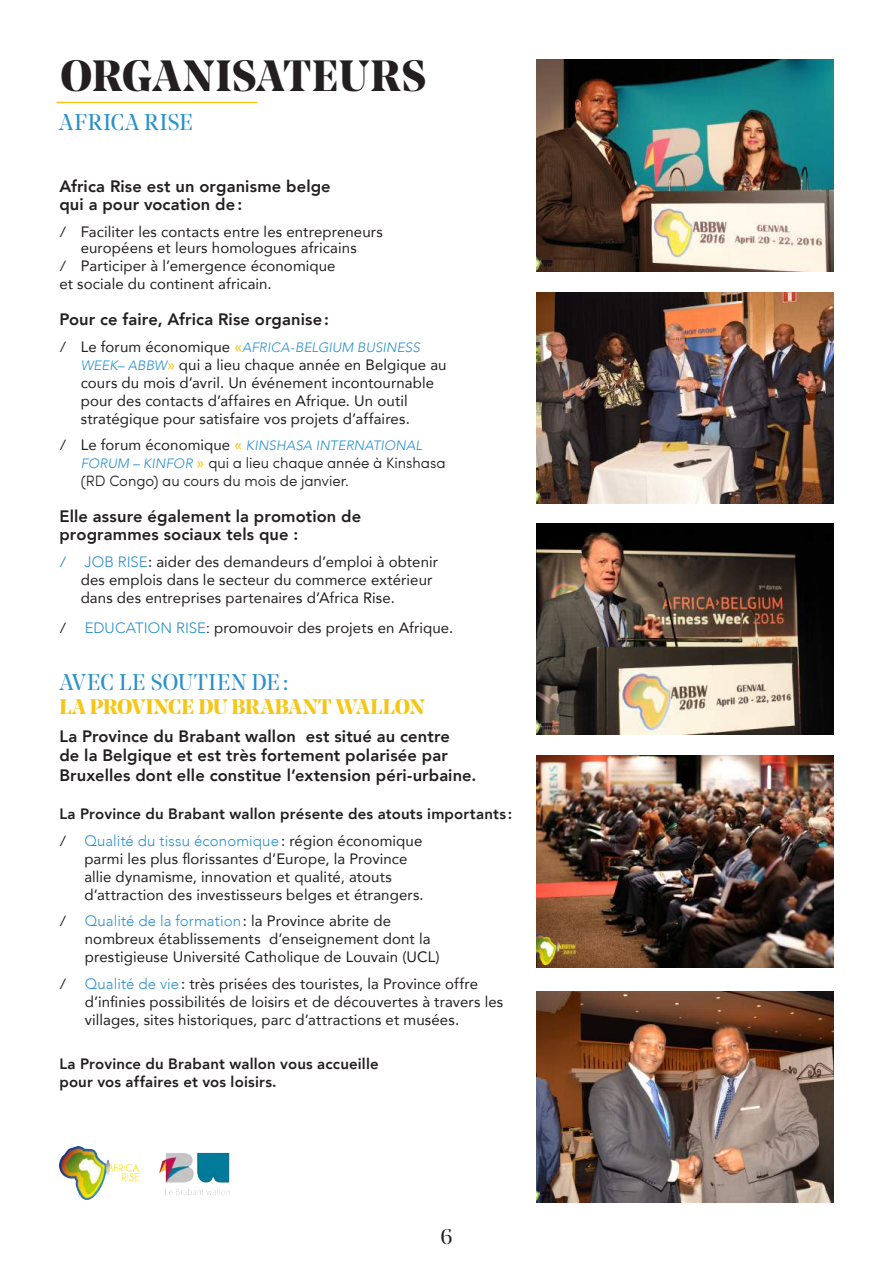
<style>
.page{position:relative;width:893px;height:1263px;background:#fff}
.page>*{position:absolute;margin:0;border:0;box-sizing:border-box;transform-origin:0 0}
.t1{font:700 43.5px "Noe Display";letter-spacing:.015em;color:#231f20}
.t2{font:22.65px "Noe Display";letter-spacing:.03em;color:#2b91cb}
.t3{font:700 21px "Noe Display";letter-spacing:-.005em;color:#f6c615}
.t4{font:21px "Noe Display";color:#231f20}
.t5{font:800 16.5px/18px "Avenir";letter-spacing:.01em;color:#231f20}
.t6{font:15px/18px "Avenir";letter-spacing:.005em;color:#231f20}
.t7{font:800 15px/26.5px "Avenir";letter-spacing:.01em;color:#231f20}
.t8{font:300 15px/18px "Sofia Pro";letter-spacing:-.005em;color:#231f20}
.t9{font:italic 300 13.5px "Avenir";letter-spacing:.005em;color:#2b91cb}
.s1{font-family:"Sofia Pro";font-weight:300}
.s2{font-family:"Sofia Pro";font-style:normal;font-size:15px;color:#231f20}
.s3{font-weight:400;font-style:normal;font-size:15px;color:#231f20}
.s4{font-weight:500;font-style:normal;font-size:15px;color:#f6c615}
.s5{font-weight:300;font-style:italic;font-size:13.5px;color:#2b91cb}
.s6{font-weight:500;color:#f6c615}
.s7{font-family:"Avenir";font-style:italic;font-size:13.5px;color:#2b91cb}
.s8{font-family:"Avenir";font-weight:500;color:#f6c615}
.s9{font-family:"Sofia Pro";font-weight:300;color:#2b91cb}
.s10{font-weight:300;color:#2b91cb}
.s11{font-weight:400}
</style>
<div class="page">
<hr style="left:57px;top:102px;width:200px;height:1px;background:#f6c615">
<img style="left:537px;top:60px;width:296px;height:211px">
<img style="left:537px;top:292px;width:296px;height:212px">
<img style="left:537px;top:991px;width:296px;height:212px">
<img style="left:537px;top:523px;width:296px;height:212px">
<img style="left:537px;top:755px;width:296px;height:212px">
<img style="left:60px;top:1147px;width:78px;height:52px">
<img style="left:159px;top:1152px;width:71px;height:43px">
<h1 class="t1" style="left:60px;top:48px;width:367px">ORGANISATEURS</h1>
<h2 class="t2" style="left:59px;top:108px;width:135px">AFRICA RISE</h2>
<p class="t5" style="left:59px;top:177px;width:273px">Africa Rise est un organisme belge qui a pour vocation de:</p>
<p class="t6" style="left:59px;top:223px;width:325px;line-height:16.5px;text-align:center"><span class="s1">/</span> Faciliter les contacts entre les entrepreneurs européens et leurs homologues africains</p>
<p class="t6" style="left:59px;top:256px;width:278px"><span class="s1">/</span> Participer à l’emergence économique et sociale du continent africain.</p>
<p class="t5" style="left:59px;top:310px;width:271px">Pour ce faire, Africa Rise organise:</p>
<p class="t9" style="left:59px;top:339px;width:362px"><span class="s2">/</span> <span class="s3">Le forum économique</span> <span class="s4">«</span>AFRICA-BELGIUM BUSINESS</p>
<p class="t6" style="left:81px;top:355px;width:367px"><span class="s5">WEEK– ABBW</span><span class="s6">»</span> qui a lieu chaque année en Belgique au cours du mois d’avril. Un événement incontournable pour des contacts d’affaires en Afrique. Un outil stratégique pour satisfaire vos projets d’affaires.</p>
<p class="t9" style="left:59px;top:437px;width:364px"><span class="s2">/</span> <span class="s3">Le forum économique</span> <span class="s4">«</span> KINSHASA INTERNATIONAL</p>
<p class="t8" style="left:81px;top:453px;width:366px"><span class="s7">FORUM – KINFOR</span> <span class="s8">»</span> qui a lieu chaque année à Kinshasa (RD Congo) au cours du mois de janvier.</p>
<p class="t5" style="left:59px;top:507px;width:303px">Elle assure également la promotion de programmes sociaux tels que :</p>
<p class="t6" style="left:81px;top:552px;width:359px;text-indent:-21px"><span class="s9">/</span> <span class="s10">JOB RISE</span>: aider des demandeurs d’emploi à obtenir des emplois dans le secteur du commerce extérieur dans des entreprises partenaires d’Africa Rise.</p>
<p class="t6" style="left:59px;top:618px;width:395px"><span class="s1">/</span> <span class="s10">EDUCATION RISE</span><span class="s1">:</span> promouvoir des projets en Afrique.</p>
<h2 class="t2" style="left:59px;top:668px;width:230px">AVEC LE SOUTIEN DE:</h2>
<h3 class="t3" style="left:59px;top:693px;width:367px">LA PROVINCE DU BRABANT WALLON</h3>
<p class="t5" style="left:59px;top:727px;width:392px;line-height:19px">La Province du Brabant wallon est situé au centre de la Belgique et est très fortement polarisée par</p>
<p class="t5" style="left:59px;top:767px;width:419px">Bruxelles dont elle constitue l’extension péri-urbaine.</p>
<p class="t7" style="left:59px;top:801px;width:454px">La Province du Brabant wallon présente des atouts importants : <span class="s1">/</span> <span class="s10">Qualité du tissu économique</span><span class="s11">: région économique</span></p>
<p class="t6" style="left:84px;top:849px;width:341px">parmi les plus florissantes d’Europe, la Province allie dynamisme, innovation et qualité, atouts d’attraction des investisseurs belges et étrangers.</p>
<p class="t6" style="left:85px;top:911px;width:356px;text-indent:-25px"><span class="s1">/</span> <span class="s10">Qualité de la formation</span>: la Province abrite de nombreux établissements d’enseignement dont la prestigieuse Université Catholique de Louvain (UCL)</p>
<p class="t6" style="left:85px;top:974px;width:420px;text-indent:-25px"><span class="s1">/</span> <span class="s10">Qualité de vie</span>: très prisées des touristes, la Province offre d’infinies possibilités de loisirs et de découvertes à travers les villages, sites historiques, parc d’attractions et musées.</p>
<p class="t7" style="left:59px;top:1055px;width:321px;line-height:18px">La Province du Brabant wallon vous accueille pour vos affaires et vos loisirs.</p>
<h3 class="t4" style="left:440px;top:1223px;width:14px">6</h3>
</div>
